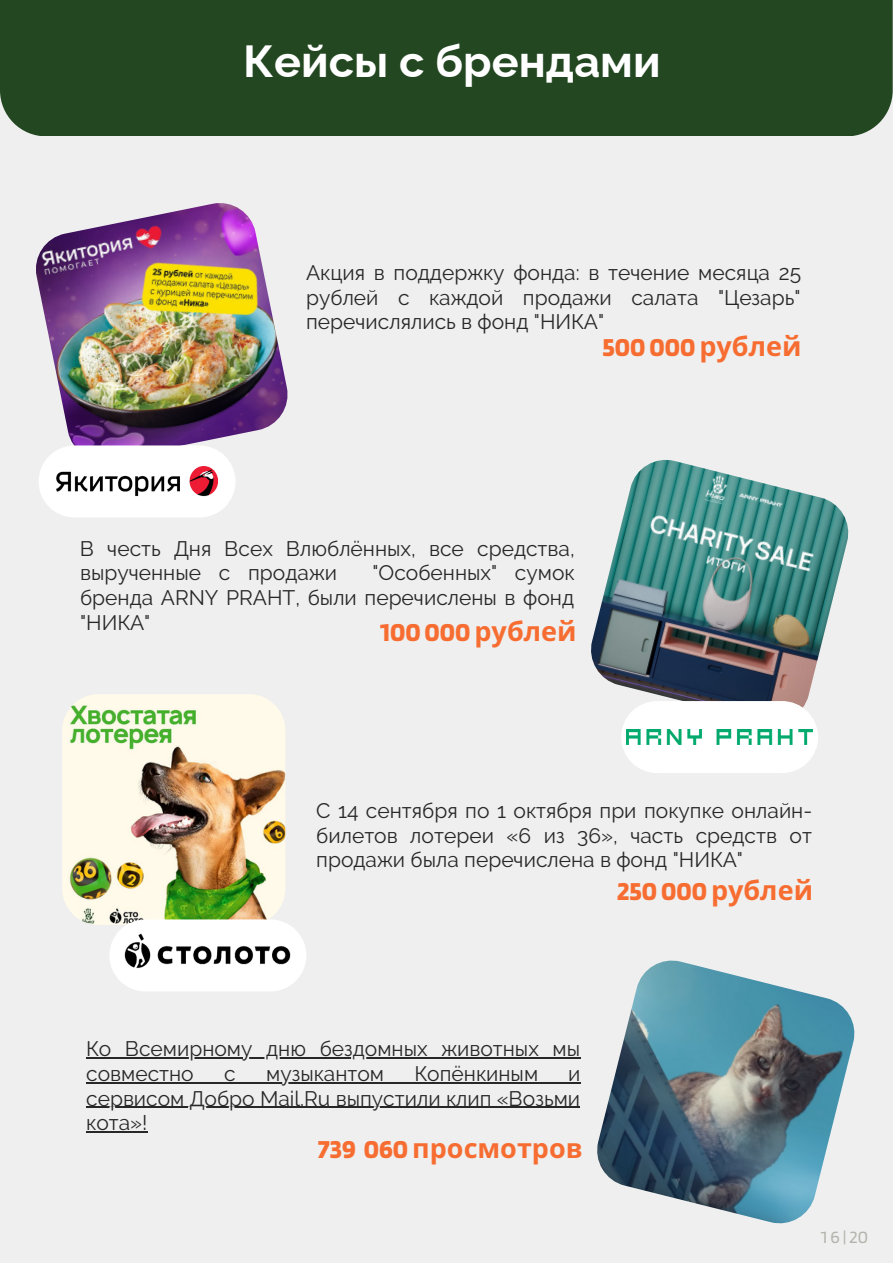
<style>
.page{position:relative;width:893px;height:1264px;background:#fff}
.page>*{position:absolute;margin:0;border:0;box-sizing:border-box;transform-origin:0 0}
.t1{font:700 45px "Raleway";color:#fff}
.t2{font:700 27px "Blinker";color:#f76d31}
.t3{font:700 27px "Noto Sans";color:#f76d31}
.t4{font:21px/24.8px "Raleway";color:#282828;text-align:justify}
.t5{font:18px "Blinker";color:#b4b4ad}
.s1{font-family:"Noto Sans"}
.s2{font-family:"Blinker"}
</style>
<div class="page">
<div style="left:0;top:0;width:892px;height:1262px;background:#efefef"></div>
<div style="left:0;top:0;width:892px;height:136px;background:#234721"></div>
<img style="left:36px;top:203px;width:252px;height:242px">
<svg style="left:39px;top:445px;width:196px;height:72px"></svg>
<img style="left:57px;top:467px;width:160px;height:29px">
<img style="left:62px;top:694px;width:224px;height:231px">
<svg style="left:109px;top:919px;width:197px;height:72px"></svg>
<img style="left:116px;top:907px;width:175px;height:77px">
<img style="left:591px;top:459px;width:258px;height:242px">
<svg style="left:621px;top:701px;width:197px;height:72px"></svg>
<img style="left:626px;top:729px;width:186px;height:15px">
<svg style="left:597px;top:960px;width:258px;height:264px"></svg>
<hr style="left:86px;top:1057px;width:494px;height:1px;background:#282828">
<hr style="left:86px;top:1082px;width:328px;height:1px;background:#282828">
<hr style="left:414px;top:1082px;width:166px;height:1px;background:#282828">
<hr style="left:86px;top:1106px;width:494px;height:1px;background:#282828">
<hr style="left:86px;top:1131px;width:61px;height:1px;background:#282828">
<p class="t1" style="left:243px;top:35px;width:419px">Кейсы с брендами</p>
<p class="t4" style="left:306px;top:260px;width:496px">Акция в поддержку фонда: в течение месяца 25 рублей с каждой продажи салата "Цезарь" перечислялись в фонд "НИКА"</p>
<p class="t2" style="left:602px;top:330px;width:200px">500 000<span class="s1">рублей</span></p>
<p class="t4" style="left:80px;top:535px;width:496px">В честь Дня Всех Влюблённых, все средства, вырученные с продажи</p>
<p class="t4" style="left:80px;top:560px;width:496px;text-indent:292px">"Особенных" сумок бренда ARNY PRAHT, были перечислены в фонд "НИКА"</p>
<p class="t2" style="left:380px;top:615px;width:198px">100 000<span class="s1">рублей</span></p>
<p class="t4" style="left:316px;top:798px;width:497px">С 14 сентября по 1 октября при покупке онлайн&shy;билетов лотереи «6 из 36», часть средств от продажи была перечислена в фонд "НИКА"</p>
<p class="t2" style="left:617px;top:873px;width:197px">250 000<span class="s1">рублей</span></p>
<p class="t4" style="left:86px;top:1036px;width:495px">Ко Всемирному дню бездомных животных мы совместно</p>
<p class="t4" style="left:224px;top:1061px;width:13px">с</p>
<p class="t4" style="left:266px;top:1061px;width:119px">музыкантом</p>
<p class="t4" style="left:414px;top:1061px;width:125px">Копёнкиным</p>
<p class="t4" style="left:86px;top:1061px;width:496px;text-indent:482px">и сервисом Добро Mail.Ru выпустили клип «Возьми кота»!</p>
<p class="t3" style="left:318px;top:1128px;width:266px"><span class="s2">739 060</span>просмотров</p>
<p class="t5" style="left:820px;top:1225px;width:49px">16|20</p>
</div>
